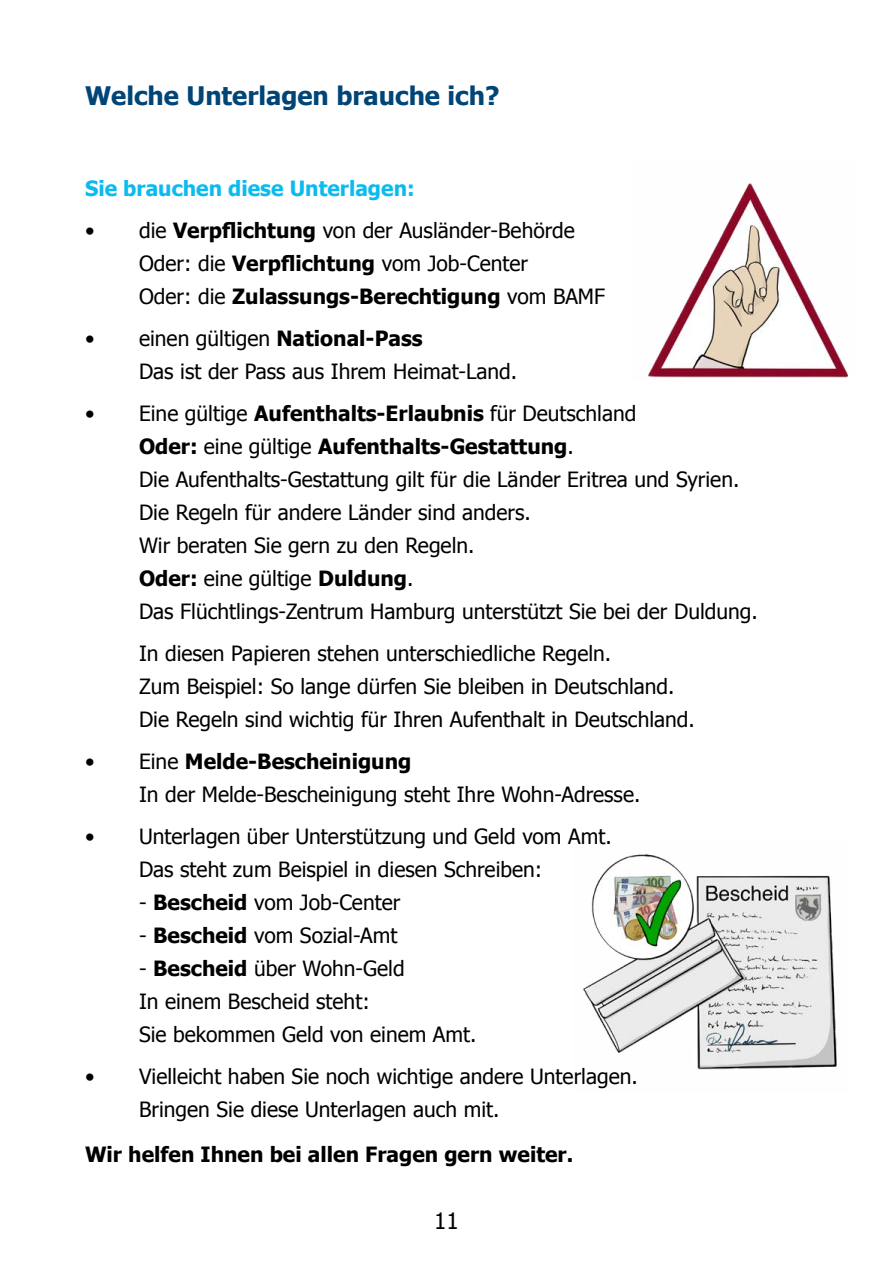
<style>
.page{position:relative;width:893px;height:1263px;background:#fff}
.page>*{position:absolute;margin:0;border:0;box-sizing:border-box;transform-origin:0 0}
.Head1{font:700 25.5px "Tahoma";color:#004577}
.t1{font:22.5px "Tahoma";color:#000}
.Liste{font:21px/33px "Tahoma";color:#000}
.Fliess{font:21px "Tahoma";color:#000}
.Head2{font:700 21px "Tahoma";color:#000}
.Head2-2{font:700 21px "Tahoma";color:#0bbbef}
.s1{font-weight:700}
</style>
<div class="page">
<img style="left:583px;top:854px;width:254px;height:216px">
<img style="left:648px;top:183px;width:200px;height:195px">
<h1 class="Head1" style="left:85px;top:77px;width:416px">Welche Unterlagen brauche ich?</h1>
<h2 class="Head2-2" style="left:85px;top:174px;width:331px">Sie brauchen diese Unterlagen:</h2>
<p class="Liste" style="left:139px;top:213px;width:468px;text-indent:-54px">• die <span class="s1">Verpflichtung</span> von der Ausländer-Behörde<br>Oder: die <span class="s1">Verpflichtung</span> vom Job-Center<br>Oder: die <span class="s1">Zulassungs-Berechtigung</span> vom BAMF</p>
<p class="Liste" style="left:139px;top:321px;width:380px;text-indent:-54px">• einen gültigen <span class="s1">National-Pass<br></span>Das ist der Pass aus Ihrem Heimat-Land.</p>
<p class="Liste" style="left:139px;top:396px;width:620px;text-indent:-54px">• Eine gültige <span class="s1">Aufenthalts-Erlaubnis</span> für Deutschland<br><span class="s1">Oder:</span> eine gültige <span class="s1">Aufenthalts-Gestattung</span>.<br>Die Aufenthalts-Gestattung gilt für die Länder Eritrea und Syrien.<br>Die Regeln für andere Länder sind anders.<br>Wir beraten Sie gern zu den Regeln.<br><span class="s1">Oder:</span> eine gültige <span class="s1">Duldung</span>.<br>Das Flüchtlings-Zentrum Hamburg unterstützt Sie bei der Duldung.</p>
<p class="Fliess" style="left:139px;top:640px;width:474px">In diesen Papieren stehen unterschiedliche Regeln.</p>
<p class="Fliess" style="left:139px;top:673px;width:537px">Zum Beispiel: So lange dürfen Sie bleiben in Deutschland.</p>
<p class="Fliess" style="left:139px;top:706px;width:557px">Die Regeln sind wichtig für Ihren Aufenthalt in Deutschland.</p>
<p class="Liste" style="left:139px;top:744px;width:503px;text-indent:-54px">• Eine <span class="s1">Melde-Bescheinigung<br></span>In der Melde-Bescheinigung steht Ihre Wohn-Adresse.</p>
<p class="Liste" style="left:139px;top:819px;width:474px;text-indent:-54px">• Unterlagen über Unterstützung und Geld vom Amt.<br>Das steht zum Beispiel in diesen Schreiben:</p>
<p class="Liste" style="left:139px;top:885px;width:263px">- <span class="s1">Bescheid</span> vom Job-Center</p>
<p class="Liste" style="left:139px;top:918px;width:260px">- <span class="s1">Bescheid</span> vom Sozial-Amt</p>
<p class="Liste" style="left:139px;top:951px;width:339px">- <span class="s1">Bescheid</span> über Wohn-Geld<br>In einem Bescheid steht:<br>Sie bekommen Geld von einem Amt.</p>
<p class="Liste" style="left:85px;top:1059px;width:554px">• Vielleicht haben Sie noch wichtige andere Unterlagen.</p>
<p class="Fliess" style="left:139px;top:1096px;width:362px">Bringen Sie diese Unterlagen auch mit.</p>
<h2 class="Head2" style="left:85px;top:1140px;width:490px">Wir helfen Ihnen bei allen Fragen gern weiter.</h2>
<p class="t1" style="left:434px;top:1206px;width:26px">11</p>
</div>
